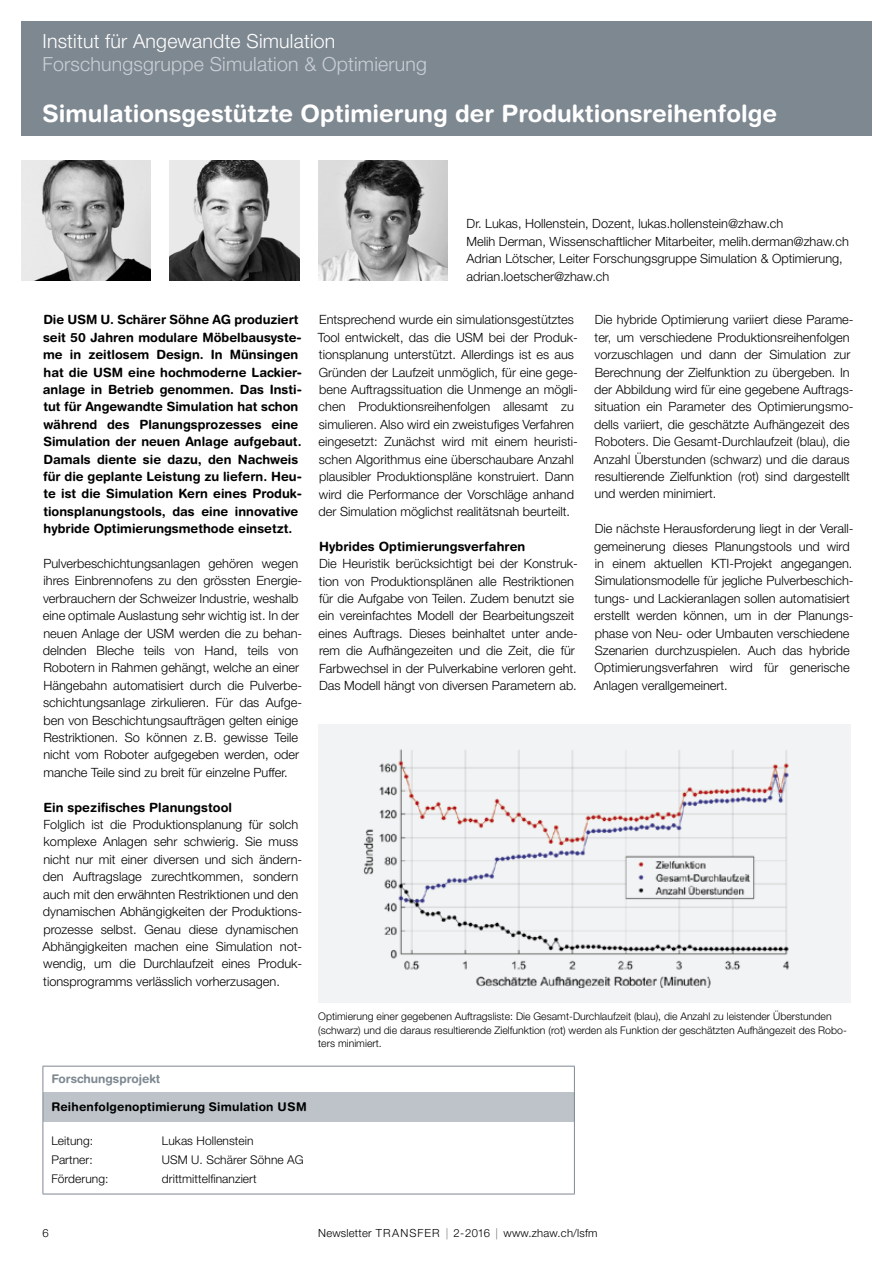
<style>
.page{position:relative;width:893px;height:1263px;background:#fff}
.page>*{position:absolute;margin:0;border:0;box-sizing:border-box;transform-origin:0 0}
.t1{font:700 24px "Helvetica Rounded LT Std";color:#fff}
.t2{font:300 19.5px "Helvetica Neue LT Std";letter-spacing:.01em;color:#cacfd4}
.t3{font:300 19.5px "Helvetica Neue LT Std";letter-spacing:.01em;color:#fff}
.t4{font:300 12.75px/17.4px "Helvetica Neue LT Pro";color:#000}
.t5{font:700 12.75px/17.4px "Helvetica Rounded LT Std";color:#000}
.t6{font:300 12px "Helvetica Neue LT Pro";letter-spacing:.005em;color:#000}
.t7{font:700 12px "Helvetica Rounded LT Std";letter-spacing:.015em;color:#000}
.t8{font:700 12px "Helvetica Rounded LT Std";color:#7e8891}
.t9{font:300 11.25px "Helvetica Neue LT Pro";letter-spacing:.02em;color:#000}
.t10{font:300 10.5px/13.5px "Helvetica Neue LT Pro";color:#000}
</style>
<div class="page">
<div style="left:21px;top:21px;width:851px;height:115px;background:#7e8891"></div>
<div style="left:43px;top:1092px;width:531px;height:29px;background:#bdc3c9"></div>
<hr style="left:43px;top:1066px;width:532px;height:1px;background:#7e8891">
<svg style="left:43px;top:1066px;width:1px;height:55px"></svg>
<svg style="left:574px;top:1066px;width:1px;height:55px"></svg>
<hr style="left:43px;top:1121px;width:1px;height:73px;background:#7e8891">
<hr style="left:574px;top:1121px;width:1px;height:73px;background:#7e8891">
<hr style="left:43px;top:1194px;width:532px;height:1px;background:#7e8891">
<img style="left:21px;top:161px;width:130px;height:120px">
<img style="left:318px;top:161px;width:129px;height:120px">
<img style="left:170px;top:161px;width:129px;height:120px">
<div style="left:318px;top:724px;width:532px;height:279px;background:#f2f3f4"></div>
<img style="left:363px;top:749px;width:426px;height:239px">
<h2 class="t3" style="left:43px;top:29px;width:294px">Institut für Angewandte Simulation</h2>
<h2 class="t2" style="left:43px;top:52px;width:386px">Forschungsgruppe Simulation &amp; Optimierung</h2>
<h1 class="t1" style="left:43px;top:99px;width:736px">Simulationsgestützte Optimierung der Produktionsreihenfolge</h1>
<p class="t4" style="left:467px;top:215px;width:384px">Dr. Lukas, Hollenstein, Dozent, lukas.hollenstein@zhaw.ch<br>Melih Derman, Wissenschaftlicher Mitarbeiter, melih.derman@zhaw.ch Adrian Lötscher, Leiter Forschungsgruppe Simulation &amp; Optimierung, adrian.loetscher@zhaw.ch</p>
<p class="t5" style="left:43px;top:311px;width:261px">Die USM U. Schärer Söhne AG produziert seit 50 Jahren modulare Möbelbausyste&shy;me in zeitlosem Design. In Münsingen hat die USM eine hochmoderne Lackier&shy;anlage in Betrieb genommen. Das Insti&shy;tut für Angewandte Simulation hat schon während des Planungsprozesses eine Simulation der neuen Anlage aufgebaut.<br>Damals diente sie dazu, den Nachweis für die geplante Leistung zu liefern. Heu&shy;te ist die Simulation Kern eines Produk&shy;tionsplanungstools, das eine innovative hybride Optimierungsmethode einsetzt.</p>
<p class="t4" style="left:43px;top:554px;width:261px">Pulverbeschichtungsanlagen gehören wegen ihres Einbrennofens zu den grössten Energie&shy;verbrauchern der Schweizer Industrie, weshalb eine optimale Auslastung sehr wichtig ist. In der neuen Anlage der USM werden die zu behan&shy;delnden Bleche teils von Hand, teils von Robotern in Rahmen gehängt, welche an einer Hängebahn automatisiert durch die Pulverbe&shy;schichtungsanlage zirkulieren. Für das Aufge&shy;ben von Beschichtungsaufträgen gelten einige Restriktionen. So können z.B. gewisse Teile nicht vom Roboter aufgegeben werden, oder manche Teile sind zu breit für einzelne Puffer.</p>
<p class="t5" style="left:43px;top:798px;width:190px">Ein spezifisches Planungstool</p>
<p class="t4" style="left:43px;top:815px;width:261px">Folglich ist die Produktionsplanung für solch komplexe Anlagen sehr schwierig. Sie muss nicht nur mit einer diversen und sich ändern&shy;den Auftragslage zurechtkommen, sondern auch mit den erwähnten Restriktionen und den dynamischen Abhängigkeiten der Produktions&shy;prozesse selbst. Genau diese dynamischen Abhängigkeiten machen eine Simulation not&shy;wendig, um die Durchlaufzeit eines Produk&shy;tionsprogramms verlässlich vorherzusagen.</p>
<p class="t8" style="left:51px;top:1071px;width:110px">Forschungsprojekt</p>
<p class="t7" style="left:51px;top:1099px;width:257px">Reihenfolgenoptimierung Simulation USM</p>
<p class="t6" style="left:51px;top:1133px;width:43px">Leitung:</p>
<p class="t6" style="left:162px;top:1133px;width:93px">Lukas Hollenstein</p>
<p class="t6" style="left:51px;top:1152px;width:43px">Partner:</p>
<p class="t6" style="left:162px;top:1152px;width:143px">USM U. Schärer Söhne AG</p>
<p class="t6" style="left:51px;top:1172px;width:59px">Förderung:</p>
<p class="t6" style="left:162px;top:1172px;width:96px">drittmittelfinanziert</p>
<p class="t4" style="left:318px;top:311px;width:262px">Entsprechend wurde ein simulationsgestütztes Tool entwickelt, das die USM bei der Produk&shy;tionsplanung unterstützt. Allerdings ist es aus Gründen der Laufzeit unmöglich, für eine gege&shy;bene Auftragssituation die Unmenge an mögli&shy;chen Produktionsreihenfolgen allesamt zu simulieren. Also wird ein zweistufiges Verfahren eingesetzt: Zunächst wird mit einem heuristi&shy;schen Algorithmus eine überschaubare Anzahl plausibler Produktionspläne konstruiert. Dann wird die Performance der Vorschläge anhand der Simulation möglichst realitätsnah beurteilt.</p>
<p class="t5" style="left:319px;top:537px;width:208px">Hybrides Optimierungsverfahren</p>
<p class="t4" style="left:319px;top:555px;width:261px">Die Heuristik berücksichtigt bei der Konstruk&shy;tion von Produktionsplänen alle Restriktionen für die Aufgabe von Teilen. Zudem benutzt sie ein vereinfachtes Modell der Bearbeitungszeit eines Auftrags. Dieses beinhaltet unter ande&shy;rem die Aufhängezeiten und die Zeit, die für Farbwechsel in der Pulverkabine verloren geht.<br>Das Modell hängt von diversen Parametern ab.</p>
<p class="t4" style="left:594px;top:311px;width:261px">Die hybride Optimierung variiert diese Parame&shy;ter, um verschiedene Produktionsreihenfolgen vorzuschlagen und dann der Simulation zur Berechnung der Zielfunktion zu übergeben. In der Abbildung wird für eine gegebene Auftrags&shy;situation ein Parameter des Optimierungsmo&shy;dells variiert, die geschätzte Aufhängezeit des Roboters. Die Gesamt-Durchlaufzeit (blau), die Anzahl Überstunden (schwarz) und die daraus resultierende Zielfunktion (rot) sind dargestellt und werden minimiert.</p>
<p class="t4" style="left:594px;top:520px;width:261px">Die nächste Herausforderung liegt in der Verall&shy;gemeinerung dieses Planungstools und wird in einem aktuellen KTI-Projekt angegangen.<br>Simulationsmodelle für jegliche Pulverbeschich&shy;tungs- und Lackieranlagen sollen automatisiert erstellt werden können, um in der Planungs&shy;phase von Neu- oder Umbauten verschiedene Szenarien durchzuspielen. Auch das hybride Optimierungsverfahren wird für generische Anlagen verallgemeinert.</p>
<p class="t10" style="left:318px;top:1010px;width:530px">Optimierung einer gegebenen Auftragsliste: Die Gesamt-Durchlaufzeit (blau), die Anzahl zu leistender Überstunden (schwarz) und die daraus resultierende Zielfunktion (rot) werden als Funktion der geschätzten Aufhängezeit des Robo&shy;ters minimiert.</p>
<p class="t9" style="left:43px;top:1226px;width:8px">6</p>
<p class="t9" style="left:318px;top:1226px;width:281px">Newsletter TRANSFER | 2-2016 | www.zhaw.ch/lsfm</p>
</div>
